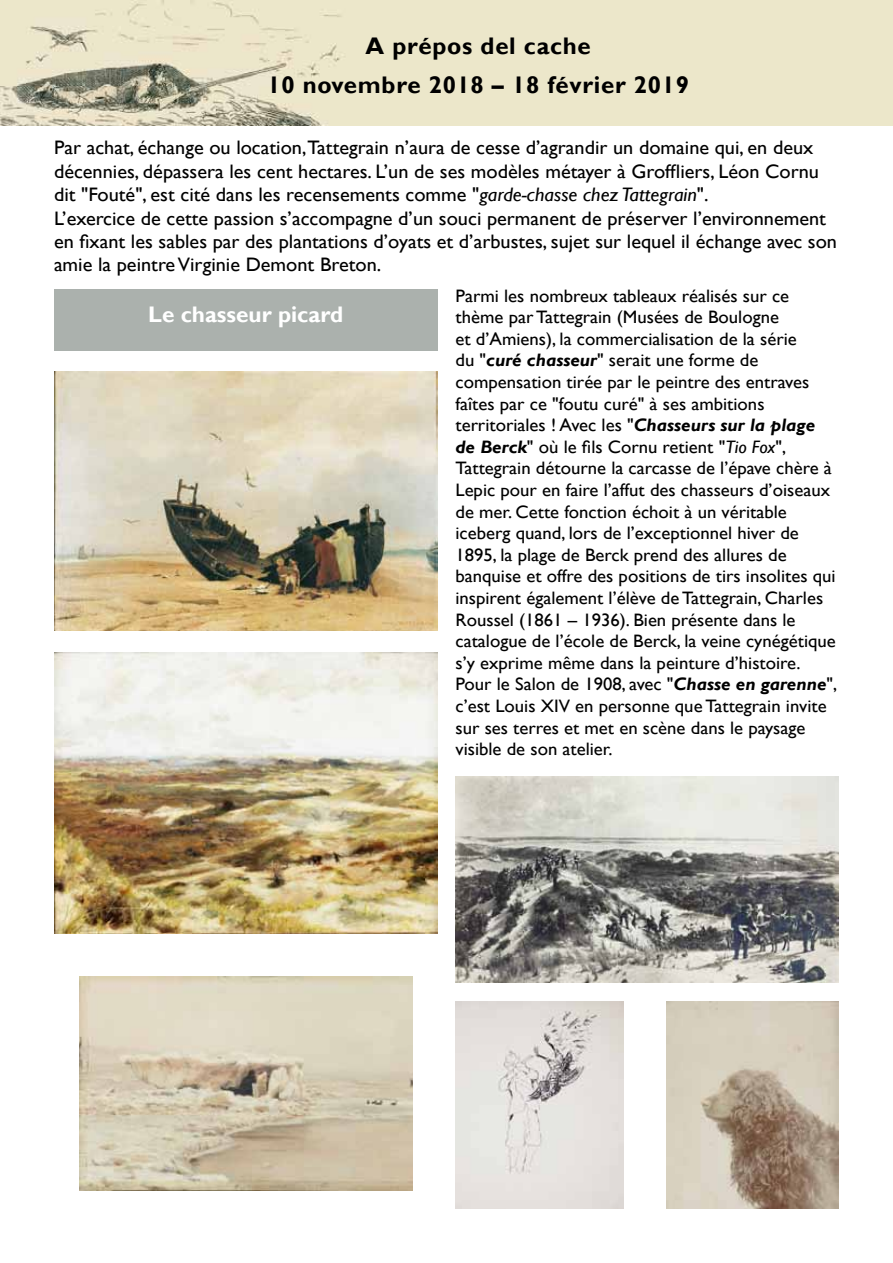
<style>
.page{position:relative;width:893px;height:1263px;background:#fff}
.page>*{position:absolute;margin:0;border:0;box-sizing:border-box;transform-origin:0 0}
.t1{font:700 24px/39px "Gill Sans";letter-spacing:.03em;color:#000;text-align:center}
.t2{font:700 22.5px "Gill Sans";color:#fff}
.t3{font:19.5px/23.4px "Gill Sans";color:#000;scale:1.04 1}
.t4{font:18px/21.6px "Gill Sans";color:#000;scale:1.04 1}
.s1{font-style:italic}
.s2{font-weight:700;font-style:italic}
</style>
<div class="page">
<img style="left:54px;top:652px;width:383px;height:281px">
<img style="left:54px;top:371px;width:383px;height:260px">
<img style="left:455px;top:776px;width:384px;height:206px">
<img style="left:79px;top:977px;width:333px;height:213px">
<img style="left:0;top:0;width:893px;height:125px">
<img style="left:455px;top:1001px;width:169px;height:208px">
<img style="left:667px;top:1001px;width:172px;height:208px">
<h1 class="t1" style="left:267px;top:27px;width:423px">A prépos del cache<br>10 novembre 2018 – 18 février 2019</h1>
<p class="t3" style="left:54px;top:137px;width:754px">Par achat, échange ou location,Tattegrain n’aura de cesse d’agrandir un domaine qui, en deux décennies, dépassera les cent hectares. L’un de ses modèles métayer à Groffliers, Léon Cornu dit "Fouté", est cité dans les recensements comme "<span class="s1">garde-chasse chez Tattegrain</span>".<br>L’exercice de cette passion s’accompagne d’un souci permanent de préserver l’environnement en fixant les sables par des plantations d’oyats et d’arbustes, sujet sur lequel il échange avec son amie la peintre Virginie Demont Breton.</p>
<p class="t2" style="left:148px;top:301px;width:197px">Le chasseur picard</p>
<p class="t4" style="left:455px;top:285px;width:369px">Parmi les nombreux tableaux réalisés sur ce thème par Tattegrain (Musées de Boulogne<br>et d’Amiens), la commercialisation de la série<br>du "<span class="s2">curé chasseur</span>" serait une forme de compensation tirée par le peintre des entraves faîtes par ce "foutu curé" à ses ambitions territoriales ! Avec les "<span class="s2">Chasseurs sur la plage de Berck</span>" où le fils Cornu retient "<span class="s1">Tio Fox</span>", Tattegrain détourne la carcasse de l’épave chère à Lepic pour en faire l’affut des chasseurs d’oiseaux de mer. Cette fonction échoit à un véritable iceberg quand, lors de l’exceptionnel hiver de 1895, la plage de Berck prend des allures de banquise et offre des positions de tirs insolites qui inspirent également l’élève de Tattegrain, Charles Roussel (1861 – 1936). Bien présente dans le catalogue de l’école de Berck, la veine cynégétique s’y exprime même dans la peinture d’histoire.<br>Pour le Salon de 1908, avec "<span class="s2">Chasse en garenne</span>", c’est Louis XIV en personne que Tattegrain invite sur ses terres et met en scène dans le paysage visible de son atelier.</p>
</div>
